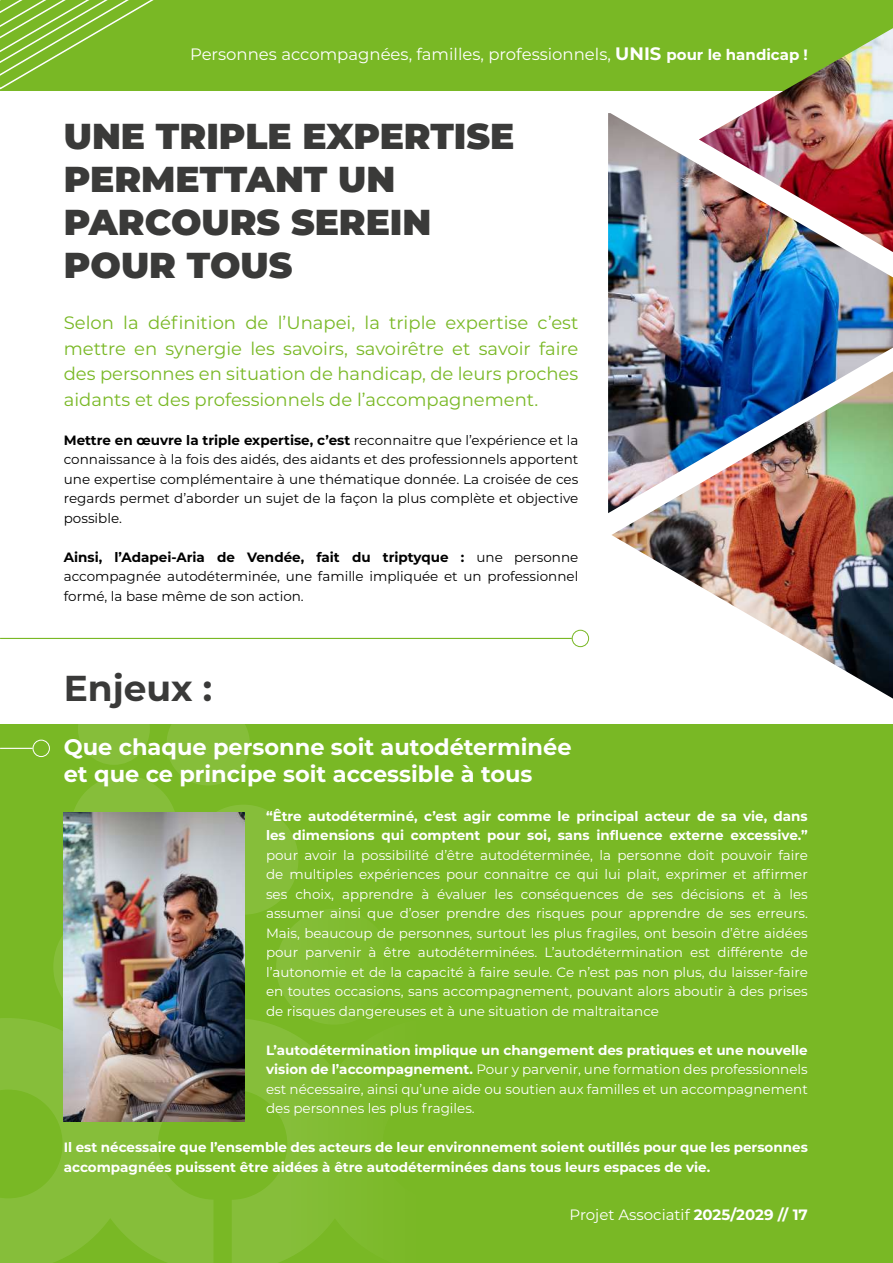
<style>
.page{position:relative;width:893px;height:1263px;background:#79b825}
.page>*{position:absolute;margin:0;border:0;box-sizing:border-box;transform-origin:0 0}
.t1{font:900 36px/43.2px "Montserrat";color:#3a3a39}
.t2{font:700 36px "Montserrat";color:#3a3a39}
.t3{font:700 22.5px/27px "Montserrat";color:#fff}
.t4{font:18px/25.5px "Montserrat";color:#79b825;text-align:justify}
.t5{font:16.5px "Montserrat";color:#fff}
.t6{font:15px "Montserrat";color:#fff}
.t7{font:13.5px/19.5px "Montserrat";color:#fff;text-align:justify}
.t8{font:13.5px/19.5px "Montserrat";color:#000;text-align:justify}
.t9{font:700 13.5px/19.5px "Montserrat";color:#fff}
.s1{font-weight:700;font-size:18px}
.s2{font-weight:700;font-size:15px}
.s3{font-weight:700}
</style>
<div class="page">
<div style="left:188px;top:805px;width:110px;height:110px;background:#86be3a;border-radius:50%"></div>
<div style="left:71px;top:775px;width:107px;height:107px;background:#86be3a;border-radius:50%"></div>
<div style="left:166px;top:702px;width:84px;height:83px;background:#86be3a;border-radius:50%"></div>
<div style="left:78px;top:693px;width:72px;height:72px;background:#86be3a;border-radius:50%"></div>
<svg style="left:232px;top:1019px;width:124px;height:244px;fill:#82bd35"></svg>
<div style="left:276px;top:909px;width:116px;height:116px;background:#81bc32;border-radius:50%"></div>
<svg style="left:0;top:1018px;width:213px;height:245px;fill:#86be3a"></svg>
<svg style="left:53px;top:909px;width:116px;height:116px"></svg>
<div style="left:0;top:91px;width:893px;height:633px;background:#fff"></div>
<img style="left:608px;top:113px;width:285px;height:400px">
<img style="left:699px;top:28px;width:194px;height:224px">
<img style="left:611px;top:371px;width:282px;height:328px">
<svg style="left:0;top:0;width:154px;height:90px"></svg>
<hr style="left:0;top:638px;width:572px;height:1px;background:#79b825">
<div style="left:572px;top:630px;width:17px;height:17px;border:1px solid #79b825;border-radius:50%"></div>
<img style="left:64px;top:812px;width:181px;height:309px">
<svg style="left:0;top:1158px;width:26px;height:105px"></svg>
<hr style="left:0;top:748px;width:33px;height:1px;background:#fff">
<div style="left:33px;top:740px;width:17px;height:17px;border:1px solid #fff;border-radius:50%"></div>
<p class="t5" style="left:190px;top:43px;width:619px">Personnes accompagnées, familles, professionnels, <span class="s1">UNIS</span> <span class="s2">pour le handicap !</span></p>
<h1 class="t1" style="left:64px;top:112px;width:452px">UNE TRIPLE EXPERTISE<br>PERMETTANT UN<br>PARCOURS SEREIN<br>POUR TOUS</h1>
<h3 class="t4" style="left:64px;top:310px;width:516px">Selon la définition de l’Unapei, la triple expertise c’est mettre en synergie les savoirs, savoirêtre et savoir faire des personnes en situation de handicap, de leurs proches aidants et des professionnels de l’accompagnement.</h3>
<p class="t8" style="left:64px;top:430px;width:516px"><span class="s3">Mettre en œuvre la triple expertise, c’est</span> reconnaitre que l’expérience et la connaissance à la fois des aidés, des aidants et des professionnels apportent une expertise complémentaire à une thématique donnée. La croisée de ces regards permet d’aborder un sujet de la façon la plus complète et objective possible.</p>
<p class="t8" style="left:64px;top:547px;width:516px"><span class="s3">Ainsi, l’Adapei-Aria de Vendée, fait du triptyque :</span> une personne accompagnée autodéterminée, une famille impliquée et un professionnel formé, la base même de son action.</p>
<h1 class="t2" style="left:64px;top:662px;width:150px">Enjeux :</h1>
<h2 class="t3" style="left:64px;top:732px;width:509px">Que chaque personne soit autodéterminée et que ce principe soit accessible à tous</h2>
<p class="t9" style="left:266px;top:805px;width:543px">“Être autodéterminé, c’est agir comme le principal acteur de sa vie, dans les dimensions qui comptent pour soi, sans influence externe excessive.”</p>
<p class="t7" style="left:266px;top:845px;width:543px">pour avoir la possibilité d’être autodéterminée, la personne doit pouvoir faire de multiples expériences pour connaitre ce qui lui plait, exprimer et affirmer ses choix, apprendre à évaluer les conséquences de ses décisions et à les assumer ainsi que d’oser prendre des risques pour apprendre de ses erreurs.<br>Mais, beaucoup de personnes, surtout les plus fragiles, ont besoin d’être aidées pour parvenir à être autodéterminées. L’autodétermination est différente de l’autonomie et de la capacité à faire seule. Ce n’est pas non plus, du laisser-faire en toutes occasions, sans accompagnement, pouvant alors aboutir à des prises de risques dangereuses et à une situation de maltraitance</p>
<p class="t7" style="left:266px;top:1040px;width:543px"><span class="s3">L’autodétermination implique un changement des pratiques et une nouvelle vision de l’accompagnement.</span> Pour y parvenir, une formation des professionnels est nécessaire, ainsi qu’une aide ou soutien aux familles et un accompagnement des personnes les plus fragiles.</p>
<p class="t9" style="left:64px;top:1137px;width:746px">Il est nécessaire que l’ensemble des acteurs de leur environnement soient outillés pour que les personnes accompagnées puissent être aidées à être autodéterminées dans tous leurs espaces de vie.</p>
<p class="t6" style="left:570px;top:1204px;width:240px">Projet Associatif <span class="s3">2025/2029 // 17</span></p>
</div>
